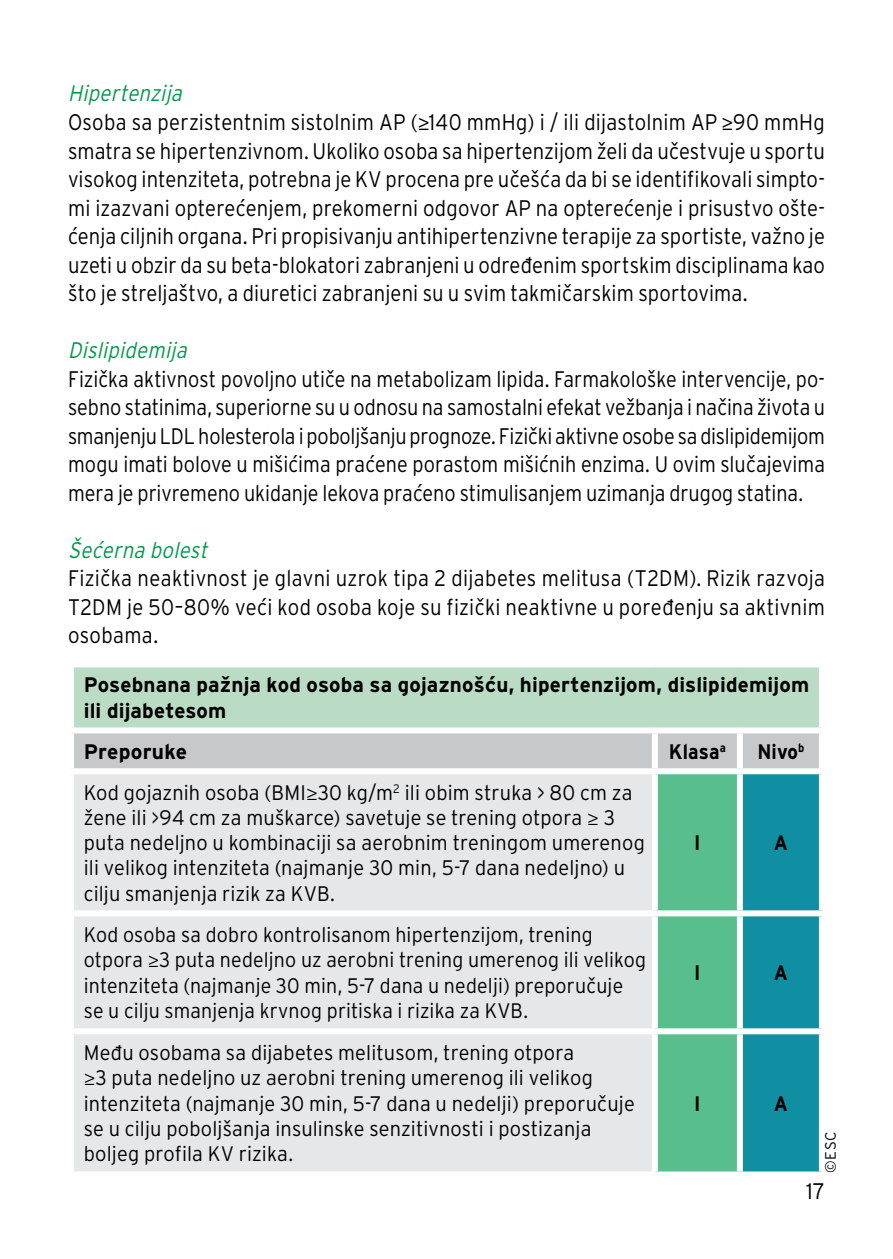
<style>
.page{position:relative;width:893px;height:1259px;background:#fff}
.page>*{position:absolute;margin:0;border:0;box-sizing:border-box;transform-origin:0 0}
.t1{font:300 22.5px/28.5px "Interstate STD";letter-spacing:.005em;color:#000;scale:.9 1}
.t2{font:300 22.5px/28.5px "Interstate STD";letter-spacing:.005em;color:#000;text-align:justify;scale:.88 1}
.t3{font:italic 300 22.5px "Interstate STD";color:#00984a;scale:.9 1}
.t4{font:300 22.5px "Interstate STD";letter-spacing:.005em;color:#000;scale:.95 1}
.t5{font:300 21px/25.2px "Interstate STD";letter-spacing:.01em;color:#000;scale:.95 1}
.t6{font:300 21px/25.2px "Interstate STD";letter-spacing:.01em;color:#000;scale:.93 1}
.t7{font:700 21px/25.2px "Interstate STD";letter-spacing:.01em;color:#000}
.t8{font:700 21px "Interstate STD";letter-spacing:.01em;color:#000;scale:.9 1}
.t9{font:300 15px "Interstate STD";color:#000}
.s1{font-style:italic;color:#00984a}
.s2{font-family:"Myriad Pro";font-weight:400}
.s3{font-family:"Myriad Pro";font-weight:400;font-stretch:condensed}
</style>
<div class="page">
<div style="left:71px;top:664px;width:751px;height:66px;background:#badbc4"></div>
<svg style="left:74px;top:733px;width:745px;height:438px;background:#c1d8d6"></svg>
<div style="left:819px;top:667px;width:6px;height:60px;background:#fff"></div>
<div style="left:68px;top:661px;width:587px;height:6px;background:#fff"></div>
<div style="left:68px;top:667px;width:6px;height:60px;background:#fff"></div>
<div style="left:655px;top:661px;width:85px;height:6px;background:#fff"></div>
<div style="left:740px;top:661px;width:85px;height:6px;background:#fff"></div>
<div style="left:68px;top:727px;width:587px;height:6px;background:#fff"></div>
<div style="left:655px;top:727px;width:85px;height:6px;background:#fff"></div>
<div style="left:652px;top:733px;width:6px;height:35px;background:#fff"></div>
<div style="left:740px;top:727px;width:85px;height:6px;background:#fff"></div>
<div style="left:737px;top:733px;width:6px;height:35px;background:#fff"></div>
<div style="left:68px;top:768px;width:587px;height:6px;background:#fff"></div>
<div style="left:655px;top:768px;width:85px;height:6px;background:#fff"></div>
<div style="left:652px;top:774px;width:6px;height:136px;background:#fff"></div>
<div style="left:740px;top:768px;width:85px;height:6px;background:#fff"></div>
<div style="left:737px;top:774px;width:6px;height:136px;background:#fff"></div>
<div style="left:68px;top:910px;width:587px;height:6px;background:#fff"></div>
<div style="left:655px;top:910px;width:85px;height:6px;background:#fff"></div>
<div style="left:652px;top:916px;width:6px;height:112px;background:#fff"></div>
<div style="left:740px;top:910px;width:85px;height:6px;background:#fff"></div>
<div style="left:737px;top:916px;width:6px;height:112px;background:#fff"></div>
<div style="left:68px;top:1028px;width:587px;height:6px;background:#fff"></div>
<div style="left:655px;top:1028px;width:85px;height:6px;background:#fff"></div>
<div style="left:652px;top:1034px;width:6px;height:137px;background:#fff"></div>
<div style="left:740px;top:1028px;width:85px;height:6px;background:#fff"></div>
<div style="left:737px;top:1034px;width:6px;height:137px;background:#fff"></div>
<p class="t1" style="left:68px;top:79px;width:843px"><span class="s1">Hipertenzija<br></span>Osoba sa perzistentnim sistolnim AP (<span class="s2">≥</span>140 mmHg) i / ili dijastolnim AP <span class="s2">≥</span>90 mmHg smatra se hipertenzivnom. Ukoliko osoba sa hipertenzijom želi da učestvuje u sportu visokog intenziteta, potrebna je KV procena pre učešća da bi se identifikovali simpto&shy;mi izazvani opterećenjem, prekomerni odgovor AP na opterećenje i prisustvo ošte&shy;ćenja ciljnih organa. Pri propisivanju antihipertenzivne terapije za sportiste, važno je uzeti u obzir da su beta-blokatori zabranjeni u određenim sportskim disciplinama kao što je streljaštvo, a diuretici zabranjeni su u svim takmičarskim sportovima.</p>
<p class="t3" style="left:68px;top:337px;width:139px">Dislipidemija</p>
<p class="t2" style="left:68px;top:364px;width:862px">Fizička aktivnost povoljno utiče na metabolizam lipida. Farmakološke intervencije, po&shy;sebno statinima, superiorne su u odnosu na samostalni efekat vežbanja i načina života u smanjenju LDL holesterola i poboljšanju prognoze. Fizički aktivne osobe sa dislipidemijom mogu imati bolove u mišićima praćene porastom mišićnih enzima. U ovim slučajevima mera je privremeno ukidanje lekova praćeno stimulisanjem uzimanja drugog statina.</p>
<p class="t3" style="left:68px;top:537px;width:162px">Šećerna bolest</p>
<p class="t1" style="left:68px;top:564px;width:843px;text-align:justify">Fizička neaktivnost je glavni uzrok tipa 2 dijabetes melitusa (T2DM). Rizik razvoja T2DM je 50–80% veći kod osoba koje su fizički neaktivne u poređenju sa aktivnim osobama.</p>
<p class="t7" style="left:84px;top:672px;width:727px">Posebnana pažnja kod osoba sa gojaznošću, hipertenzijom, dislipidemijom ili dijabetesom</p>
<p class="t7" style="left:84px;top:738px;width:105px">Preporuke</p>
<p class="t8" style="left:669px;top:739px;width:65px">Klasa<sup>a</sup></p>
<p class="t8" style="left:757px;top:739px;width:54px">Nivo<sup>b</sup></p>
<p class="t5" style="left:84px;top:779px;width:592px">Kod gojaznih osoba (BMI<span class="s3">≥</span>30 kg/m<sup>2</sup> ili obim struka &gt; 80 cm za žene ili &gt;94 cm za muškarce) savetuje se trening otpora <span class="s3">≥</span> 3 puta nedeljno u kombinaciji sa aerobnim treningom umerenog ili velikog intenziteta (najmanje 30 min, 5-7 dana nedeljno) u cilju smanjenja rizik za KVB.</p>
<p class="t8" style="left:694px;top:831px;width:9px">I</p>
<p class="t8" style="left:774px;top:831px;width:17px">A</p>
<p class="t6" style="left:84px;top:922px;width:606px">Kod osoba sa dobro kontrolisanom hipertenzijom, trening otpora <span class="s3">≥</span>3 puta nedeljno uz aerobni trening umerenog ili velikog intenziteta (najmanje 30 min, 5-7 dana u nedelji) preporučuje se u cilju smanjenja krvnog pritiska i rizika za KVB.</p>
<p class="t5" style="left:84px;top:1040px;width:581px">Među osobama sa dijabetes melitusom, trening otpora<br><span class="s3">≥</span>3 puta nedeljno uz aerobni trening umerenog ili velikog intenziteta (najmanje 30 min, 5-7 dana u nedelji) preporučuje se u cilju poboljšanja insulinske senzitivnosti i postizanja boljeg profila KV rizika.</p>
<p class="t8" style="left:694px;top:961px;width:9px">I</p>
<p class="t8" style="left:774px;top:961px;width:17px">A</p>
<p class="t8" style="left:694px;top:1091px;width:9px">I</p>
<p class="t8" style="left:774px;top:1091px;width:17px">A</p>
<p class="t9" style="left:822px;top:1172px;width:42px;rotate:-90deg">©ESC</p>
<p class="t4" style="left:806px;top:1178px;width:21px">17</p>
</div>
